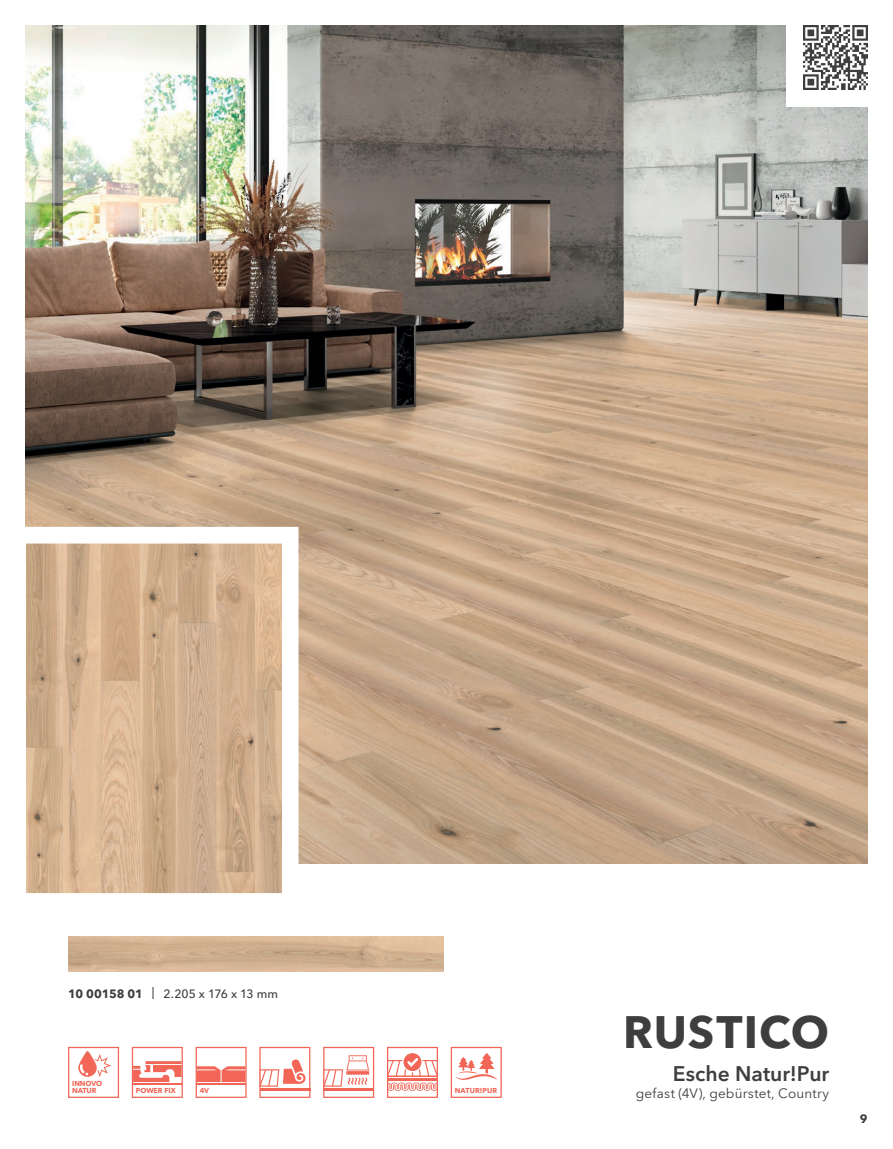
<style>
.page{position:relative;width:893px;height:1149px;background:#fff}
.page>*{position:absolute;margin:0;border:0;box-sizing:border-box;transform-origin:0 0}
.t1{font:700 45px "Avenir Next LT Pro";letter-spacing:.025em;color:#3e3e3f}
.t2{font:600 21px "Avenir Next LT Pro";color:#3e3e3f}
.t3{font:13.5px "Avenir Next LT Pro";letter-spacing:.015em;color:#3e3e3f}
.t4{font:500 12px "Avenir Next LT Pro";letter-spacing:-.03em;color:#3e3e3f}
.t5{font:700 12px "Avenir Next LT Pro";color:#3e3e3f}
.t6{font:700 7.2px/7.6px "Avenir Next LT Pro";letter-spacing:-.005em;color:#f16657}
.t7{font:700 7.2px "Avenir Next LT Pro";letter-spacing:.02em;color:#f16657}
.s1{font-weight:700}
</style>
<div class="page">
<svg style="left:196px;top:1046px;width:51px;height:51px"></svg>
<hr style="left:196px;top:1082px;width:50px;height:2px;background:#f16657">
<svg style="left:132px;top:1046px;width:51px;height:51px"></svg>
<hr style="left:132px;top:1082px;width:50px;height:2px;background:#f16657">
<svg style="left:68px;top:1046px;width:51px;height:51px"></svg>
<svg style="left:259px;top:1046px;width:51px;height:51px"></svg>
<svg style="left:323px;top:1046px;width:51px;height:51px"></svg>
<svg style="left:387px;top:1046px;width:51px;height:51px"></svg>
<svg style="left:451px;top:1046px;width:51px;height:51px"></svg>
<img style="left:26px;top:26px;width:841px;height:837px">
<div style="left:787px;top:0;width:106px;height:106px;background:#fff"></div>
<img style="left:804px;top:26px;width:63px;height:63px">
<img style="left:68px;top:936px;width:375px;height:35px">
<svg style="left:25px;top:518px;width:282px;height:376px"></svg>
<p class="t4" style="left:68px;top:986px;width:212px"><span class="s1">10 00158 01</span> | 2.205 x 176 x 13 mm</p>
<p class="t6" style="left:72px;top:1078px;width:32px">INNOVO<br>NATUR</p>
<p class="t7" style="left:455px;top:1085px;width:44px">NATUR!PUR</p>
<p class="t6" style="left:136px;top:1086px;width:41px">POWER FIX</p>
<p class="t6" style="left:200px;top:1086px;width:11px">4V</p>
<h1 class="t1" style="left:623px;top:1004px;width:208px">RUSTICO</h1>
<h2 class="t2" style="left:673px;top:1060px;width:158px">Esche Natur!Pur</h2>
<p class="t3" style="left:636px;top:1084px;width:195px">gefast (4V), gebürstet, Country</p>
<p class="t5" style="left:860px;top:1111px;width:9px">9</p>
</div>
